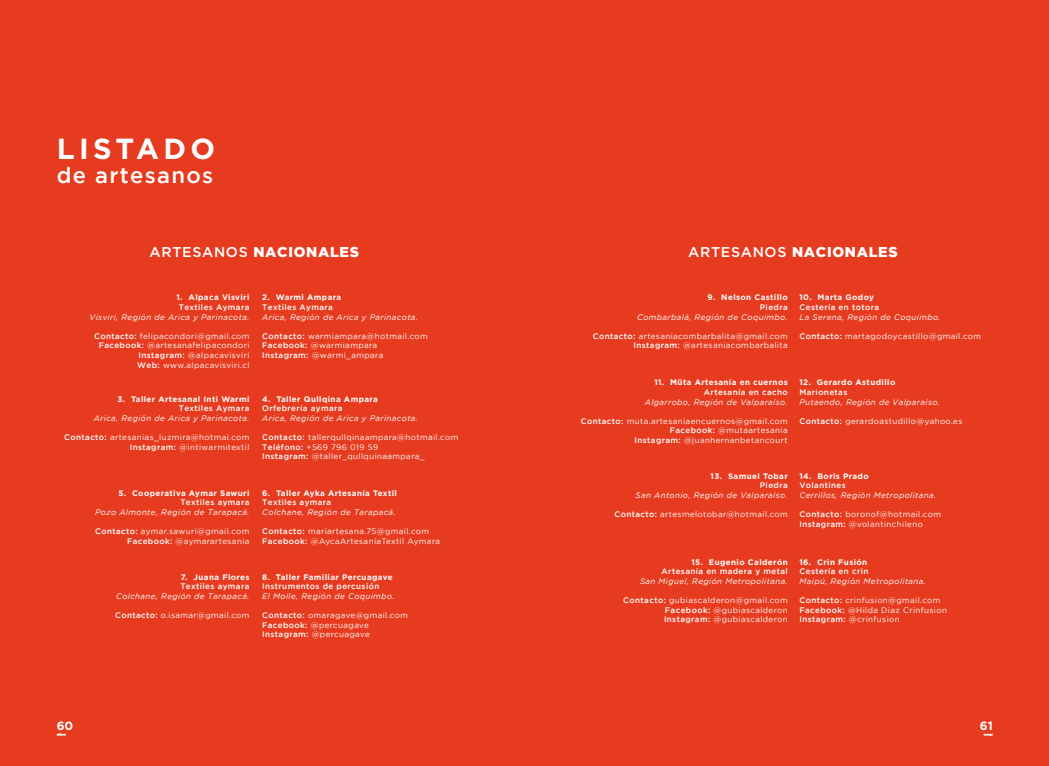
<style>
.page{position:relative;width:1049px;height:766px;background:#fff}
.page>*{position:absolute;margin:0;border:0;box-sizing:border-box;transform-origin:0 0}
.t1{font:700 29px "Gotham";letter-spacing:.15em;color:#fff}
.t2{font:500 22px "Gotham";letter-spacing:.06em;color:#fff}
.t3{font:900 14.2px "Gotham";letter-spacing:.05em;color:#fff}
.t4{font:700 12px "Gotham";color:#fff}
.t5{font:8px/9.6px "Gotham";letter-spacing:.05em;color:#fff}
.t6{font:italic 8px "Gotham";letter-spacing:.05em;color:#fff}
.t7{font:700 8px "Gotham";letter-spacing:.05em;color:#fff}
.t8{font:500 8px "Gotham";letter-spacing:.05em;color:#fff}
.s1{font-weight:500}
</style>
<div class="page">
<div style="left:0;top:0;width:1049px;height:765px;background:#e73b1f"></div>
<svg style="left:57px;top:733px;width:9px;height:3px"></svg>
<svg style="left:983px;top:733px;width:10px;height:3px"></svg>
<h1 class="t1" style="left:57px;top:132px;width:160px">LISTADO</h1>
<h2 class="t2" style="left:57px;top:167px;width:158px">de artesanos</h2>
<h3 class="t3" style="left:149px;top:246px;width:211px"><span class="s1">ARTESANOS</span> NACIONALES</h3>
<p class="t7" style="left:177px;top:293px;width:74px">1. Alpaca Visviri</p>
<p class="t8" style="left:179px;top:304px;width:72px">Textiles Aymara</p>
<p class="t6" style="left:90px;top:313px;width:161px">Visviri, Región de Arica y Parinacota.</p>
<p class="t5" style="left:94px;top:331px;width:157px;text-align:right"><span class="s1">Contacto:</span> felipacondori@gmail.com<br><span class="s1">Facebook:</span> @artesanafelipacondori<br><span class="s1">Instagram:</span> @alpacavisviri<br><span class="s1">Web:</span> www.alpacavisviri.cl</p>
<p class="t7" style="left:262px;top:293px;width:80px">2. Warmi Ampara</p>
<p class="t8" style="left:262px;top:304px;width:72px">Textiles Aymara</p>
<p class="t6" style="left:262px;top:313px;width:157px">Arica, Región de Arica y Parinacota.</p>
<p class="t5" style="left:262px;top:331px;width:167px"><span class="s1">Contacto:</span> warmiampara@hotmail.com<br><span class="s1">Facebook:</span> @warmiampara<br><span class="s1">Instagram:</span> @warmi_ampara</p>
<p class="t7" style="left:262px;top:394px;width:117px">4. Taller Qullqina Ampara</p>
<p class="t8" style="left:262px;top:405px;width:82px">Orfebrería aymara</p>
<p class="t6" style="left:262px;top:415px;width:157px">Arica, Región de Arica y Parinacota.</p>
<p class="t5" style="left:262px;top:432px;width:198px"><span class="s1">Contacto:</span> tallerqullqinaampara@hotmail.com<br><span class="s1">Teléfono:</span> +569 796 019 59<br><span class="s1">Instagram:</span> @taller_qullquinaampara_</p>
<p class="t7" style="left:262px;top:488px;width:136px">6. Taller Ayka Artesanía Textil</p>
<p class="t8" style="left:262px;top:499px;width:71px">Textiles aymara</p>
<p class="t6" style="left:262px;top:509px;width:135px">Colchane, Región de Tarapacá.</p>
<p class="t5" style="left:262px;top:526px;width:179px"><span class="s1">Contacto:</span> mariartesana.75@gmail.com<br><span class="s1">Facebook:</span> @AycaArtesaníaTextil Aymara</p>
<p class="t7" style="left:262px;top:572px;width:132px">8. Taller Familiar Percuagave</p>
<p class="t8" style="left:262px;top:583px;width:119px">Instrumentos de percusión</p>
<p class="t6" style="left:262px;top:592px;width:134px">El Molle, Región de Coquimbo.</p>
<p class="t5" style="left:262px;top:610px;width:147px"><span class="s1">Contacto:</span> omaragave@gmail.com<br><span class="s1">Facebook:</span> @percuagave<br><span class="s1">Instagram:</span> @percuagave</p>
<p class="t7" style="left:117px;top:394px;width:133px">3. Taller Artesanal Inti Warmi</p>
<p class="t8" style="left:179px;top:405px;width:72px">Textiles Aymara</p>
<p class="t6" style="left:94px;top:415px;width:157px">Arica, Región de Arica y Parinacota.</p>
<p class="t5" style="left:64px;top:432px;width:187px;text-align:right"><span class="s1">Contacto:</span> artesanias_luzmira@hotmai.com<br><span class="s1">Instagram:</span> @intiwarmitextil</p>
<p class="t7" style="left:118px;top:488px;width:133px">5. Cooperativa Aymar Sawuri</p>
<p class="t8" style="left:180px;top:499px;width:71px">Textiles aymara</p>
<p class="t6" style="left:95px;top:509px;width:156px">Pozo Almonte, Región de Tarapacá.</p>
<p class="t5" style="left:95px;top:526px;width:156px;text-align:right"><span class="s1">Contacto:</span> aymar.sawuri@gmail.com<br><span class="s1">Facebook:</span> @aymarartesania</p>
<p class="t7" style="left:181px;top:572px;width:70px">7. Juana Flores</p>
<p class="t8" style="left:180px;top:583px;width:71px">Textiles aymara</p>
<p class="t6" style="left:116px;top:592px;width:135px">Colchane, Región de Tarapacá.</p>
<p class="t5" style="left:115px;top:610px;width:136px"><span class="s1">Contacto:</span> o.isamar@gmail.com</p>
<h3 class="t4" style="left:57px;top:718px;width:18px">60</h3>
<h3 class="t3" style="left:688px;top:246px;width:211px"><span class="s1">ARTESANOS</span> NACIONALES</h3>
<p class="t7" style="left:707px;top:293px;width:82px">9. Nelson Castillo</p>
<p class="t8" style="left:760px;top:304px;width:29px">Piedra</p>
<p class="t6" style="left:637px;top:313px;width:152px">Combarbalá, Región de Coquimbo.</p>
<p class="t5" style="left:593px;top:331px;width:196px;text-align:right"><span class="s1">Contacto:</span> artesaniacombarbalita@gmail.com<br><span class="s1">Instagram:</span> @artesaniacombarbalita</p>
<p class="t7" style="left:654px;top:378px;width:135px">11. Müta Artesanía en cuernos</p>
<p class="t8" style="left:704px;top:389px;width:85px">Artesanía en cacho</p>
<p class="t6" style="left:645px;top:398px;width:144px">Algarrobo, Región de Valparaíso.</p>
<p class="t5" style="left:581px;top:416px;width:208px;text-align:right"><span class="s1">Contacto:</span> muta.artesaniaencuernos@gmail.com<br><span class="s1">Facebook:</span> @mutaartesania<br><span class="s1">Instagram:</span> @juanhernanbetancourt</p>
<p class="t7" style="left:710px;top:471px;width:79px">13. Samuel Tobar</p>
<p class="t8" style="left:760px;top:482px;width:29px">Piedra</p>
<p class="t6" style="left:636px;top:492px;width:154px">San Antonio, Región de Valparaíso.</p>
<p class="t5" style="left:614px;top:509px;width:175px"><span class="s1">Contacto:</span> artesmelotobar@hotmail.com</p>
<p class="t7" style="left:799px;top:293px;width:76px">10. Marta Godoy</p>
<p class="t8" style="left:799px;top:304px;width:81px">Cestería en totora</p>
<p class="t6" style="left:799px;top:313px;width:143px">La Serena, Región de Coquimbo.</p>
<p class="t5" style="left:799px;top:331px;width:183px"><span class="s1">Contacto:</span> martagodoycastillo@gmail.com</p>
<p class="t7" style="left:799px;top:378px;width:97px">12. Gerardo Astudillo</p>
<p class="t8" style="left:799px;top:389px;width:49px">Marionetas</p>
<p class="t6" style="left:799px;top:398px;width:142px">Putaendo, Región de Valparaíso.</p>
<p class="t5" style="left:799px;top:416px;width:164px"><span class="s1">Contacto:</span> gerardoastudillo@yahoo.es</p>
<p class="t7" style="left:799px;top:471px;width:71px">14. Boris Prado</p>
<p class="t8" style="left:799px;top:482px;width:48px">Volantines</p>
<p class="t6" style="left:799px;top:492px;width:138px">Cerrillos, Región Metropolitana.</p>
<p class="t5" style="left:799px;top:509px;width:143px"><span class="s1">Contacto:</span> boronof@hotmail.com<br><span class="s1">Instagram:</span> @volantinchileno</p>
<p class="t7" style="left:799px;top:557px;width:69px">16. Crin Fusión</p>
<p class="t8" style="left:799px;top:568px;width:70px">Cestería en crin</p>
<p class="t6" style="left:799px;top:578px;width:128px">Maipú, Región Metropolitana.</p>
<p class="t5" style="left:799px;top:595px;width:149px"><span class="s1">Contacto:</span> crinfusion@gmail.com<br><span class="s1">Facebook:</span> @Hilda Diaz Crinfusion<br><span class="s1">Instagram:</span> @crinfusion</p>
<p class="t7" style="left:691px;top:557px;width:98px">15. Eugenio Calderón</p>
<p class="t8" style="left:661px;top:568px;width:128px">Artesanía en madera y metal</p>
<p class="t6" style="left:640px;top:578px;width:149px">San Miguel, Región Metropolitana.</p>
<p class="t5" style="left:664px;top:595px;width:125px;text-align:justify;text-indent:-41px"><span class="s1">Contacto:</span> gubiascalderon@gmail.com <span class="s1">Facebook:</span> @gubiascalderon <span class="s1">Instagram:</span> @gubiascalderon</p>
<h3 class="t4" style="left:980px;top:718px;width:14px">61</h3>
</div>
